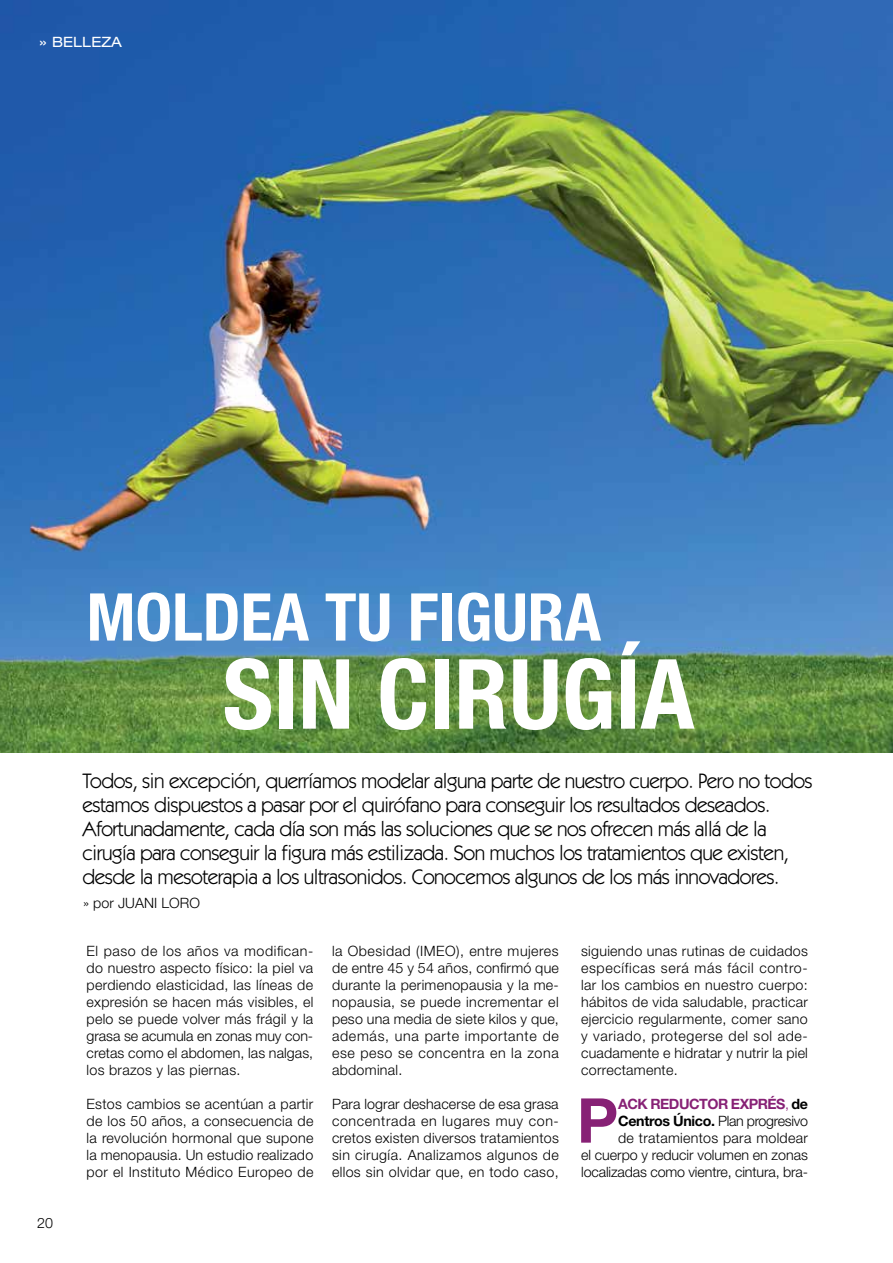
<style>
.page{position:relative;width:893px;height:1263px;background:#fff}
.page>*{position:absolute;margin:0;border:0;box-sizing:border-box;transform-origin:0 0}
.t1{font:700 condensed 97.05px "Helvetica Neue LT Std";color:#fff}
.t2{font:700 condensed 66px "Helvetica Neue LT Std";color:#fff}
.t3{font:700 61.95px "Helvetica Neue LT Std";color:#872175}
.t4{font:21px/24px "ITC Kabel Std";letter-spacing:-.02em;color:#000}
.t5{font:300 14.25px/17px "Helvetica Neue LT Std";letter-spacing:.02em;color:#000;text-align:justify}
.t6{font:300 14.25px/17px "Helvetica Neue LT Std";color:#000;text-align:right}
.t7{font:expanded 14.25px "Helvetica Neue LT Std";letter-spacing:.005em;color:#fff}
.s1{font-weight:700;color:#872175}
.s2{color:#872175}
.s3{font-weight:700}
</style>
<div class="page">
<img style="left:0;top:0;width:893px;height:753px">
<p class="t7" style="left:39px;top:33px;width:84px">» BELLEZA</p>
<h2 class="t2" style="left:87px;top:577px;width:516px">MOLDEA TU FIGURA</h2>
<h1 class="t1" style="left:223px;top:635px;width:252px">SIN CIRUG</h1>
<h1 class="t1" style="left:615px;top:635px;width:80px">ÍA</h1>
<p class="t5" style="left:37px;top:1214px;width:17px">20</p>
<p class="t4" style="left:82px;top:768px;width:732px">Todos, sin excepción, querríamos modelar alguna parte de nuestro cuerpo. Pero no todos estamos dispuestos a pasar por el quirófano para conseguir los resultados deseados.<br>Afortunadamente, cada día son más las soluciones que se nos ofrecen más allá de la cirugía para conseguir la figura más estilizada. Son muchos los tratamientos que existen, desde la mesoterapia a los ultrasonidos. Conocemos algunos de los más innovadores.</p>
<p class="t5" style="left:83px;top:894px;width:118px">» por JUANI LORO</p>
<p class="t5" style="left:87px;top:942px;width:228px">El paso de los años va modifican&shy;do nuestro aspecto físico: la piel va perdiendo elasticidad, las líneas de expresión se hacen más visibles, el pelo se puede volver más frágil y la grasa se acumula en zonas muy con&shy;cretas como el abdomen, las nalgas, los brazos y las piernas.</p>
<p class="t5" style="left:87px;top:1095px;width:228px">Estos cambios se acentúan a partir de los 50 años, a consecuencia de la revolución hormonal que supone la menopausia. Un estudio realizado por el Instituto Médico Europeo de</p>
<p class="t5" style="left:332px;top:942px;width:228px">la Obesidad (IMEO), entre mujeres de entre 45 y 54 años, confirmó que durante la perimenopausia y la me&shy;nopausia, se puede incrementar el peso una media de siete kilos y que, además, una parte importante de ese peso se concentra en la zona abdominal.</p>
<p class="t5" style="left:332px;top:1095px;width:228px">Para lograr deshacerse de esa grasa concentrada en lugares muy con&shy;cretos existen diversos tratamientos sin cirugía. Analizamos algunos de ellos sin olvidar que, en todo caso,</p>
<p class="t5" style="left:581px;top:942px;width:228px">siguiendo unas rutinas de cuidados específicas será más fácil contro&shy;lar los cambios en nuestro cuerpo: hábitos de vida saludable, practicar ejercicio regularmente, comer sano y variado, protegerse del sol ade&shy;cuadamente e hidratar y nutrir la piel correctamente.</p>
<h3 class="t3" style="left:577px;top:1082px;width:43px">P</h3>
<p class="t6" style="left:581px;top:1095px;width:228px"><span class="s1">ACK REDUCTOR EXPRÉS</span><span class="s2">,</span> <span class="s3">de<br>Centros Único.</span> Plan progresivo<br>de tratamientos para moldear<br>el cuerpo y reducir volumen en zonas localizadas como vientre, cintura, bra-</p>
</div>
